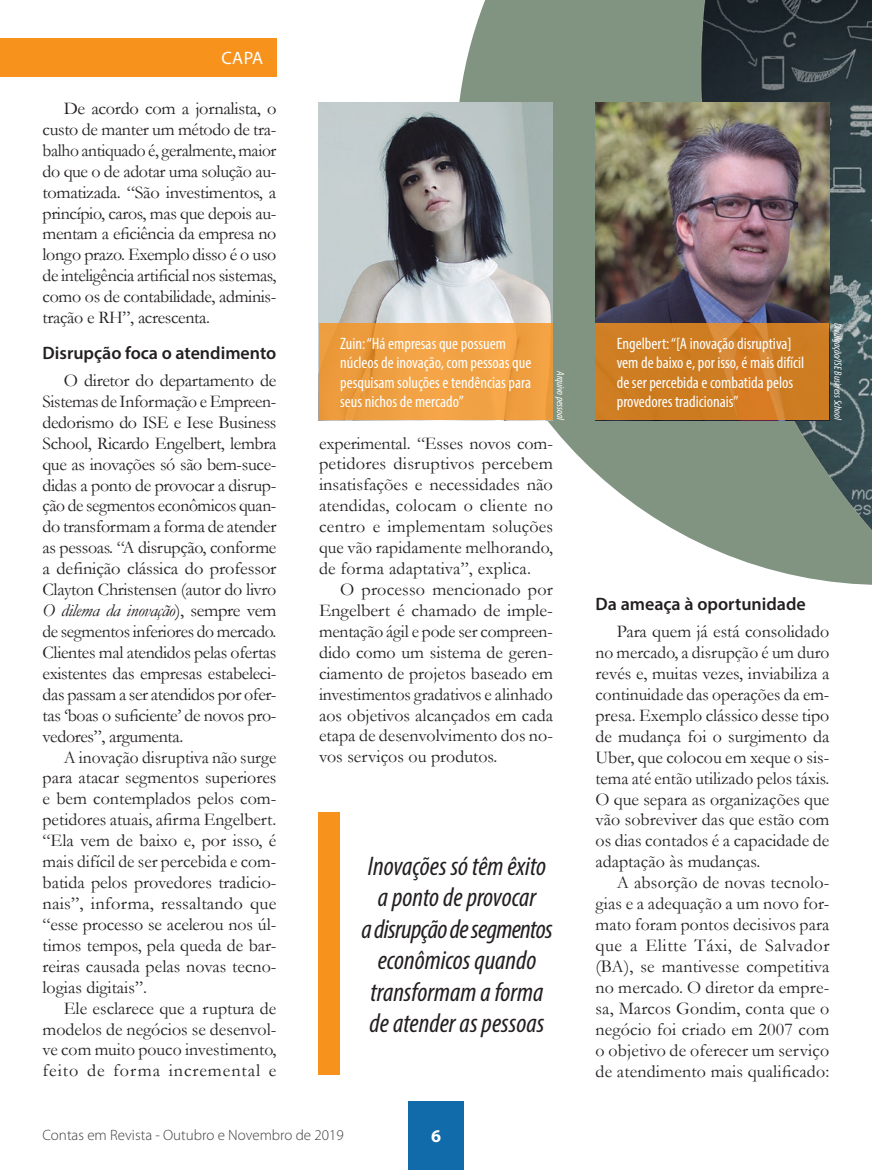
<style>
.page{position:relative;width:872px;height:1170px;background:#fff}
.page>*{position:absolute;margin:0;border:0;box-sizing:border-box;transform-origin:0 0}
.t1{font:italic condensed 27px/31.5px "Myriad Pro";color:#231f20;text-align:center}
.t2{font:18px/20.9px "Garamond";color:#231f20;text-align:justify}
.t3{font:600 18px "Myriad Pro";color:#231f20}
.t4{font:18px "Myriad Pro";color:#fff}
.t5{font:700 18px "Myriad Pro";color:#fff}
.t6{font:condensed 16.5px/19.5px "Myriad Pro";color:#fff}
.t7{font:300 15px "Myriad Pro";color:#3e3e3f}
.t8{font:italic condensed 10.5px "Myriad Pro";color:#fff}
.s1{font-style:italic}
</style>
<div class="page">
<svg style="left:456px;top:0;width:126px;height:460px;fill:#819381"></svg>
<img style="left:582px;top:0;width:290px;height:585px">
<div style="left:0;top:38px;width:276px;height:39px;background:#f7931d"></div>
<div style="left:408px;top:1101px;width:56px;height:68px;background:#116aaa"></div>
<div style="left:319px;top:811px;width:21px;height:263px;background:#f7931d"></div>
<img style="left:319px;top:102px;width:234px;height:221px">
<img style="left:595px;top:102px;width:234px;height:221px">
<div style="left:319px;top:323px;width:234px;height:97px;background:#f0a143"></div>
<svg style="left:595px;top:323px;width:234px;height:97px;background:#cf7d24"></svg>
<p class="t4" style="left:221px;top:47px;width:43px">Capa</p>
<p class="t2" style="left:43px;top:97px;width:235px;text-indent:21px">De acordo com a jornalista, o custo de manter um método de tra&shy;balho antiquado é, geralmente, maior do que o de adotar uma solução au&shy;tomatizada. “São investimentos, a princípio, caros, mas que depois au&shy;mentam a eficiência da empresa no longo prazo. Exemplo disso é o uso de inteligência artificial nos sistemas, como os de contabilidade, adminis&shy;tração e RH”, acrescenta.</p>
<p class="t3" style="left:43px;top:341px;width:235px">Disrupção foca o atendimento</p>
<p class="t2" style="left:43px;top:369px;width:235px;text-indent:21px">O diretor do departamento de Sistemas de Informação e Empreen&shy;dedorismo do ISE e Iese Business School, Ricardo Engelbert, lembra que as inovações só são bem-suce&shy;didas a ponto de provocar a disrup&shy;ção de segmentos econômicos quan&shy;do transformam a forma de atender as pessoas. “A disrupção, conforme a definição clássica do professor Clayton Christensen (autor do livro <span class="s1">O dilema da inovação</span>), sempre vem de segmentos inferiores do mercado.<br>Clientes mal atendidos pelas ofertas existentes das empresas estabeleci&shy;das passam a ser atendidos por ofer&shy;tas ‘boas o suficiente’ de novos pro&shy;vedores”, argumenta.</p>
<p class="t2" style="left:43px;top:746px;width:235px;text-indent:21px">A inovação disruptiva não surge para atacar segmentos superiores e bem contemplados pelos com&shy;petidores atuais, afirma Engelbert. “Ela vem de baixo e, por isso, é mais difícil de ser percebida e com&shy;batida pelos provedores tradicio&shy;nais”, informa, ressaltando que “esse processo se acelerou nos úl&shy;timos tempos, pela queda de bar&shy;reiras causada pelas novas tecno&shy;logias digitais”.</p>
<p class="t2" style="left:43px;top:997px;width:235px;text-indent:21px">Ele esclarece que a ruptura de modelos de negócios se desenvol&shy;ve com muito pouco investimento, feito de forma incremental e</p>
<p class="t6" style="left:340px;top:333px;width:193px">Zuin: “Há empresas que possuem núcleos de inovação, com pessoas que pesquisam soluções e tendências para seus nichos de mercado”</p>
<p class="t6" style="left:617px;top:333px;width:189px">Engelbert: “[A inovação disruptiva] vem de baixo e, por isso, é mais difícil de ser percebida e combatida pelos provedores tradicionais”</p>
<p class="t8" style="left:567px;top:371px;width:51px;rotate:90deg">Arquivo pessoal</p>
<p class="t8" style="left:844px;top:322px;width:99px;rotate:90deg">Divulgação/ISE Business School</p>
<p class="t2" style="left:319px;top:432px;width:235px">experimental. “Esses novos com&shy;petidores disruptivos percebem insatisfações e necessidades não atendidas, colocam o cliente no centro e implementam soluções que vão rapidamente melhorando, de forma adaptativa”, explica.</p>
<p class="t2" style="left:319px;top:578px;width:235px;text-indent:21px">O processo mencionado por Engelbert é chamado de imple&shy;mentação ágil e pode ser compreen&shy;dido como um sistema de geren&shy;ciamento de projetos baseado em investimentos gradativos e alinhado aos objetivos alcançados em cada etapa de desenvolvimento dos no&shy;vos serviços ou produtos.</p>
<h1 class="t1" style="left:361px;top:849px;width:193px">Inovações só têm êxito a ponto de provocar<br>a disrupção de segmentos econômicos quando transformam a forma de atender as pessoas</h1>
<p class="t3" style="left:595px;top:592px;width:212px">Da ameaça à oportunidade</p>
<p class="t2" style="left:595px;top:620px;width:235px;text-indent:21px">Para quem já está consolidado no mercado, a disrupção é um duro revés e, muitas vezes, inviabiliza a continuidade das operações da em&shy;presa. Exemplo clássico desse tipo de mudança foi o surgimento da Uber, que colocou em xeque o sis&shy;tema até então utilizado pelos táxis.<br>O que separa as organizações que vão sobreviver das que estão com os dias contados é a capacidade de adaptação às mudanças.</p>
<p class="t2" style="left:595px;top:871px;width:235px;text-indent:21px">A absorção de novas tecnolo&shy;gias e a adequação a um novo for&shy;mato foram pontos decisivos para que a Elitte Táxi, de Salvador (BA), se mantivesse competitiva no mercado. O diretor da empre&shy;sa, Marcos Gondim, conta que o negócio foi criado em 2007 com o objetivo de oferecer um serviço de atendimento mais qualificado:</p>
<p class="t7" style="left:43px;top:1126px;width:303px">Contas em Revista - Outubro e Novembro de 2019</p>
<p class="t5" style="left:431px;top:1124px;width:11px">6</p>
</div>
